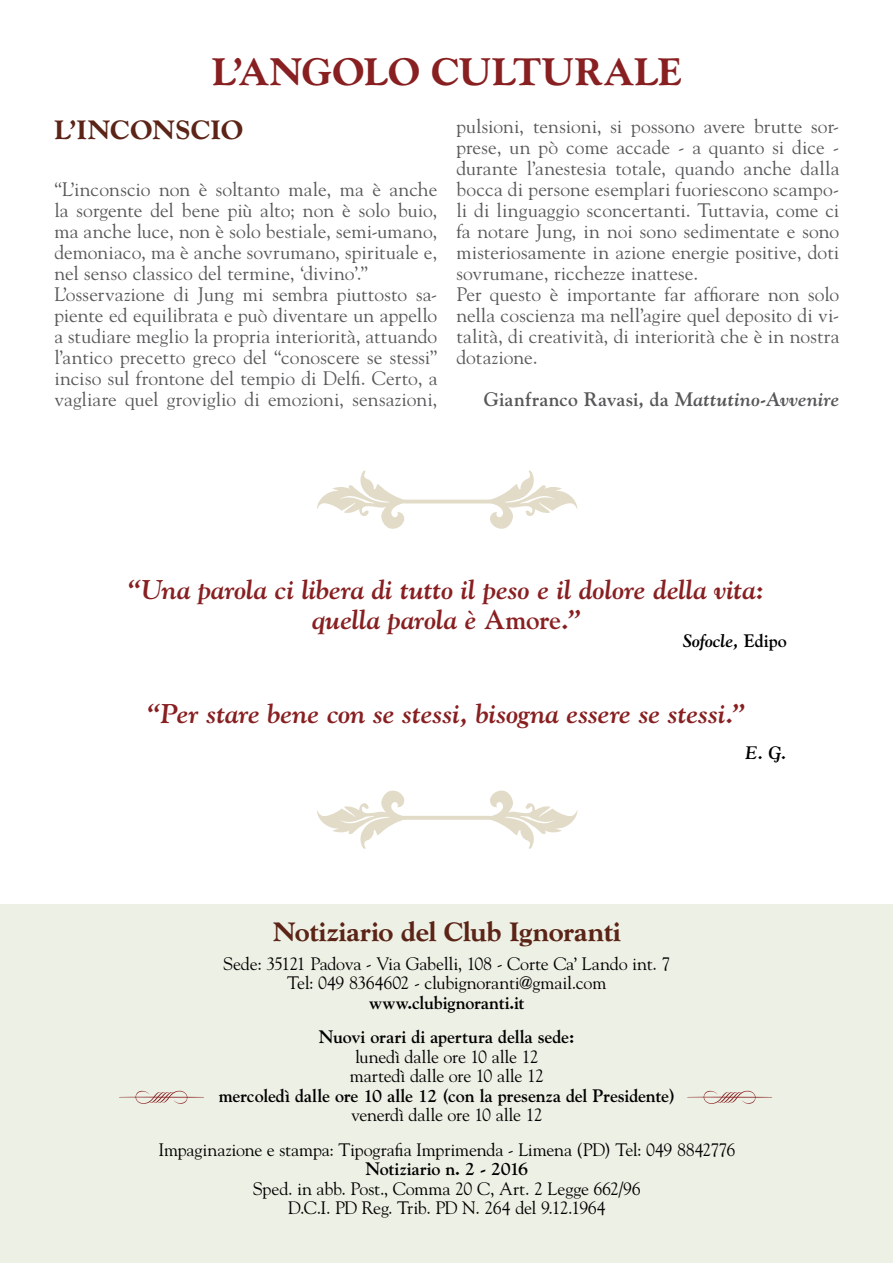
<style>
.page{position:relative;width:893px;height:1263px;background:#fff}
.page>*{position:absolute;margin:0;border:0;box-sizing:border-box;transform-origin:0 0}
.t1{font:800 39px "Goudy";letter-spacing:.005em;color:#882022}
.t2{font:italic 700 27px/30px "Goudy Std";letter-spacing:-.01em;color:#882022;text-align:center}
.t3{font:800 27px "Goudy";color:#5b2417}
.t4{font:19.5px/21px "Goudy Std";letter-spacing:.005em;color:#58585a}
.t5{font:700 19.5px "Goudy Std";letter-spacing:.01em;color:#58585a}
.t6{font:18px/19.5px "Goudy Std";letter-spacing:-.015em;color:#000;text-align:center}
.t7{font:700 18px/34.5px "Goudy Std";letter-spacing:-.01em;color:#000;text-align:center}
.t8{font:italic 700 18px "Goudy Std";color:#000}
.s1{font-style:italic}
.s2{font-style:normal}
</style>
<div class="page">
<div style="left:0;top:905px;width:893px;height:358px;background:#edf0e4"></div>
<svg style="left:119px;top:1091px;width:85px;height:13px"></svg>
<svg style="left:687px;top:1091px;width:85px;height:13px"></svg>
<svg style="left:484px;top:470px;width:94px;height:59px"></svg>
<svg style="left:317px;top:470px;width:93px;height:59px"></svg>
<hr style="left:404px;top:500px;width:92px;height:3px;background:#e1dbc7">
<svg style="left:317px;top:790px;width:88px;height:59px"></svg>
<svg style="left:490px;top:790px;width:88px;height:59px"></svg>
<svg style="left:398px;top:816px;width:92px;height:4px"></svg>
<h1 class="t1" style="left:212px;top:48px;width:471px">L’ANGOLO CULTURALE</h1>
<h2 class="t3" style="left:54px;top:114px;width:190px">L’INCONSCIO</h2>
<p class="t4" style="left:54px;top:178px;width:385px">“L’inconscio non è soltanto male, ma è anche la sorgente del bene più alto; non è solo buio, ma anche luce, non è solo bestiale, semi-umano, demoniaco, ma è anche sovrumano, spirituale e, nel senso classico del termine, ‘divino’.” L’osservazione di Jung mi sembra piuttosto sa&shy;piente ed equilibrata e può diventare un appello a studiare meglio la propria interiorità, attuando l’antico precetto greco del “conoscere se stessi” inciso sul frontone del tempio di Delfi. Certo, a vagliare quel groviglio di emozioni, sensazioni,</p>
<p class="t4" style="left:456px;top:115px;width:385px">pulsioni, tensioni, si possono avere brutte sor&shy;prese, un pò come accade - a quanto si dice - durante l’anestesia totale, quando anche dalla bocca di persone esemplari fuoriescono scampo&shy;li di linguaggio sconcertanti. Tuttavia, come ci fa notare Jung, in noi sono sedimentate e sono misteriosamente in azione energie positive, doti sovrumane, ricchezze inattese.<br>Per questo è importante far affiorare non solo nella coscienza ma nell’agire quel deposito di vi&shy;talità, di creatività, di interiorità che è in nostra dotazione.</p>
<p class="t5" style="left:484px;top:387px;width:357px">Gianfranco Ravasi, da <span class="s1">Mattutino-Avvenire</span></p>
<h2 class="t2" style="left:128px;top:574px;width:638px">“Una parola ci libera di tutto il peso e il dolore della vita: quella parola è <span class="s2">Amore</span>.”</h2>
<p class="t8" style="left:683px;top:629px;width:105px">Sofocle, <span class="s2">Edipo</span></p>
<h2 class="t2" style="left:148px;top:698px;width:599px">“Per stare bene con se stessi, bisogna essere se stessi.”</h2>
<p class="t8" style="left:746px;top:741px;width:43px">E. G.</p>
<h2 class="t3" style="left:273px;top:916px;width:349px">Notiziario del Club Ignoranti</h2>
<p class="t6" style="left:223px;top:954px;width:449px">Sede: 35121 Padova - Via Gabelli, 108 - Corte Ca’ Lando int. 7<br>Tel: 049 8364602 - clubignoranti@gmail.com</p>
<p class="t7" style="left:319px;top:985px;width:257px">www.clubignoranti.it<br>Nuovi orari di apertura della sede:</p>
<p class="t6" style="left:350px;top:1047px;width:196px;text-align:left">lunedì dalle ore 10 alle 12 martedì dalle ore 10 alle 12</p>
<p class="t7" style="left:219px;top:1078px;width:458px">mercoledì dalle ore 10 alle 12 (con la presenza del Presidente)</p>
<p class="t6" style="left:158px;top:1098px;width:578px;line-height:34.5px">venerdì dalle ore 10 alle 12<br>Impaginazione e stampa: Tipografia Imprimenda - Limena (PD) Tel: 049 8842776</p>
<p class="t7" style="left:365px;top:1152px;width:164px">Notiziario n. 2 - 2016</p>
<p class="t6" style="left:253px;top:1179px;width:389px">Sped. in abb. Post., Comma 20 C, Art. 2 Legge 662/96<br>D.C.I. PD Reg. Trib. PD N. 264 del 9.12.1964</p>
</div>
